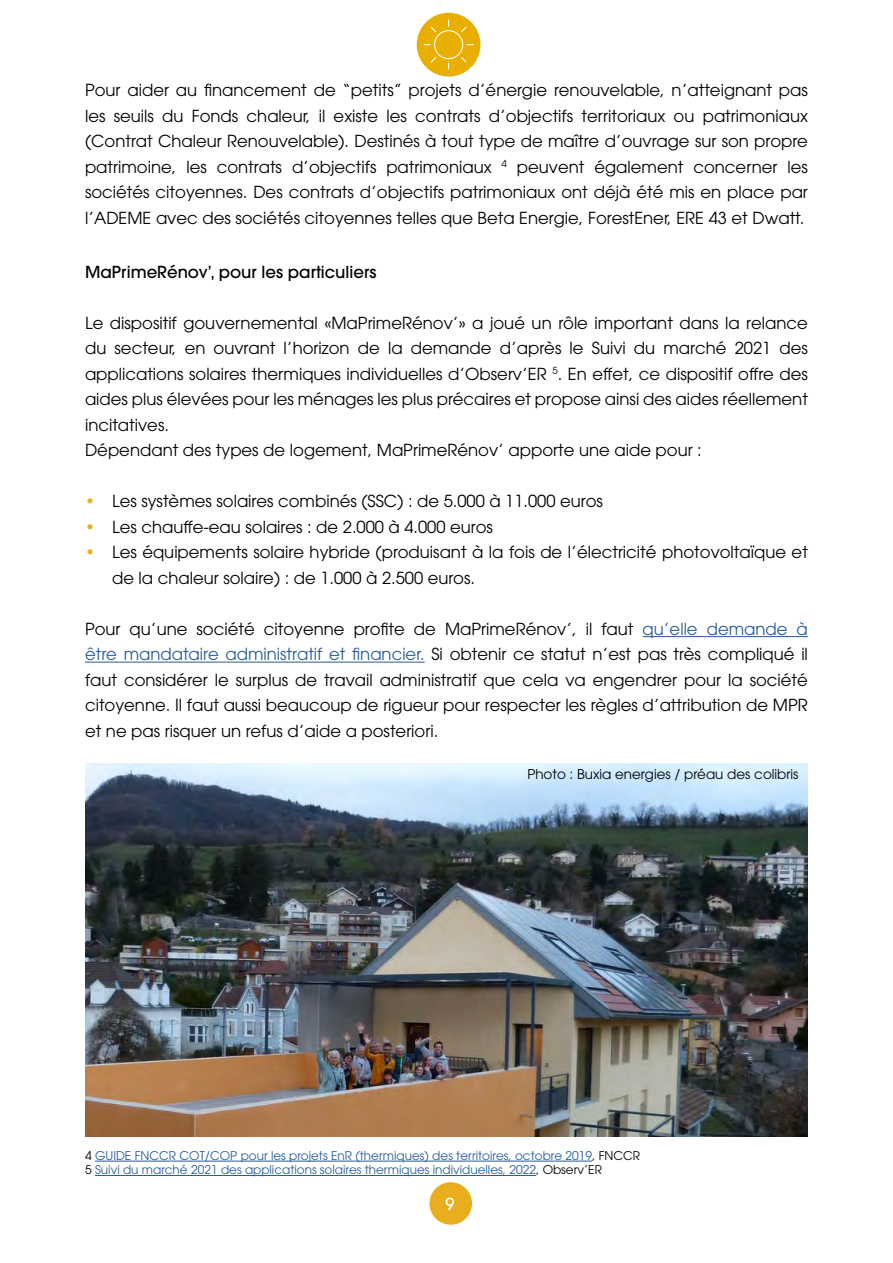
<style>
.page{position:relative;width:893px;height:1263px;background:#fff}
.page>*{position:absolute;margin:0;border:0;box-sizing:border-box;transform-origin:0 0}
.t1{font:16.5px/25.5px "ITC Avant Garde Pro";color:#000;text-align:justify}
.t2{font:500 16.5px "ITC Avant Garde Pro";color:#000}
.t3{font:500 16.5px "ITC Avant Garde Pro";color:#fff}
.t4{font:13.5px "ITC Avant Garde Pro";color:#000}
.t5{font:12px/14.4px "ITC Avant Garde Pro";color:#275b9b}
.s1{color:#e8af1f}
.s2{color:#275b9b}
.s3{color:#000}
</style>
<div class="page">
<div style="left:417px;top:13px;width:63px;height:64px;background:#e9af00;border-radius:50%"></div>
<div style="left:434px;top:30px;width:29px;height:29px;border:1px solid #fff;border-radius:50%"></div>
<svg style="left:430px;top:26px;width:7px;height:7px"></svg>
<svg style="left:461px;top:57px;width:6px;height:6px"></svg>
<svg style="left:461px;top:26px;width:6px;height:7px"></svg>
<svg style="left:430px;top:57px;width:7px;height:6px"></svg>
<hr style="left:643px;top:636px;width:165px;height:1px;background:#275b9b">
<hr style="left:85px;top:662px;width:340px;height:1px;background:#275b9b">
<hr style="left:95px;top:1161px;width:497px;height:1px;background:#275b9b">
<hr style="left:95px;top:1175px;width:441px;height:1px;background:#275b9b">
<img style="left:85px;top:764px;width:723px;height:373px">
<div style="left:429px;top:1182px;width:43px;height:43px;background:#e8ae1d;border-radius:50%"></div>
<p class="t1" style="left:85px;top:77px;width:724px">Pour aider au financement de “petits” projets d’énergie renouvelable, n’atteignant pas les seuils du Fonds chaleur, il existe les contrats d’objectifs territoriaux ou patrimoniaux (Contrat Chaleur Renouvelable). Destinés à tout type de maître d’ouvrage sur son propre patrimoine, les contrats d’objectifs patrimoniaux <sup>4</sup> peuvent également concerner les sociétés citoyennes. Des contrats d’objectifs patrimoniaux ont déjà été mis en place par l’ADEME avec des sociétés citoyennes telles que Beta Energie, ForestEner, ERE 43 et Dwatt.</p>
<p class="t2" style="left:85px;top:261px;width:293px">MaPrimeRénov’, pour les particuliers</p>
<p class="t1" style="left:85px;top:310px;width:724px;text-align:left">Le dispositif gouvernemental «MaPrimeRénov’» a joué un rôle important dans la relance du secteur, en ouvrant l’horizon de la demande d’après le Suivi du marché 2021 des applications solaires thermiques individuelles d’Observ’ER <sup>5</sup>. En effet, ce dispositif offre des aides plus élevées pour les ménages les plus précaires et propose ainsi des aides réellement incitatives.<br>Dépendant des types de logement, MaPrimeRénov’ apporte une aide pour :</p>
<p class="t1" style="left:85px;top:488px;width:519px"><span class="s1">•</span> Les systèmes solaires combinés (SSC) : de 5.000 à 11.000 euros</p>
<p class="t1" style="left:85px;top:514px;width:409px"><span class="s1">•</span> Les chauffe-eau solaires : de 2.000 à 4.000 euros</p>
<p class="t1" style="left:112px;top:539px;width:697px;text-indent:-27px"><span class="s1">•</span> Les équipements solaire hybride (produisant à la fois de l’électricité photovoltaïque et de la chaleur solaire) : de 1.000 à 2.500 euros.</p>
<p class="t1" style="left:85px;top:616px;width:724px">Pour qu’une société citoyenne profite de MaPrimeRénov’, il faut <span class="s2">qu’elle demande à être mandataire administratif et financier.</span> Si obtenir ce statut n’est pas très compliqué il faut considérer le surplus de travail administratif que cela va engendrer pour la société citoyenne. Il faut aussi beaucoup de rigueur pour respecter les règles d’attribution de MPR et ne pas risquer un refus d’aide a posteriori.</p>
<p class="t4" style="left:527px;top:766px;width:273px">Photo : Buxia energies / préau des colibris</p>
<p class="t5" style="left:85px;top:1148px;width:557px"><span class="s3">4</span> GUIDE FNCCR COT/COP pour les projets EnR (thermiques) des territoires, octobre 2019<span class="s3">, FNCCR<br>5</span> Suivi du marché 2021 des applications solaires thermiques individuelles, 2022<span class="s3">, Observ’ER</span></p>
<p class="t3" style="left:445px;top:1193px;width:11px">9</p>
</div>
